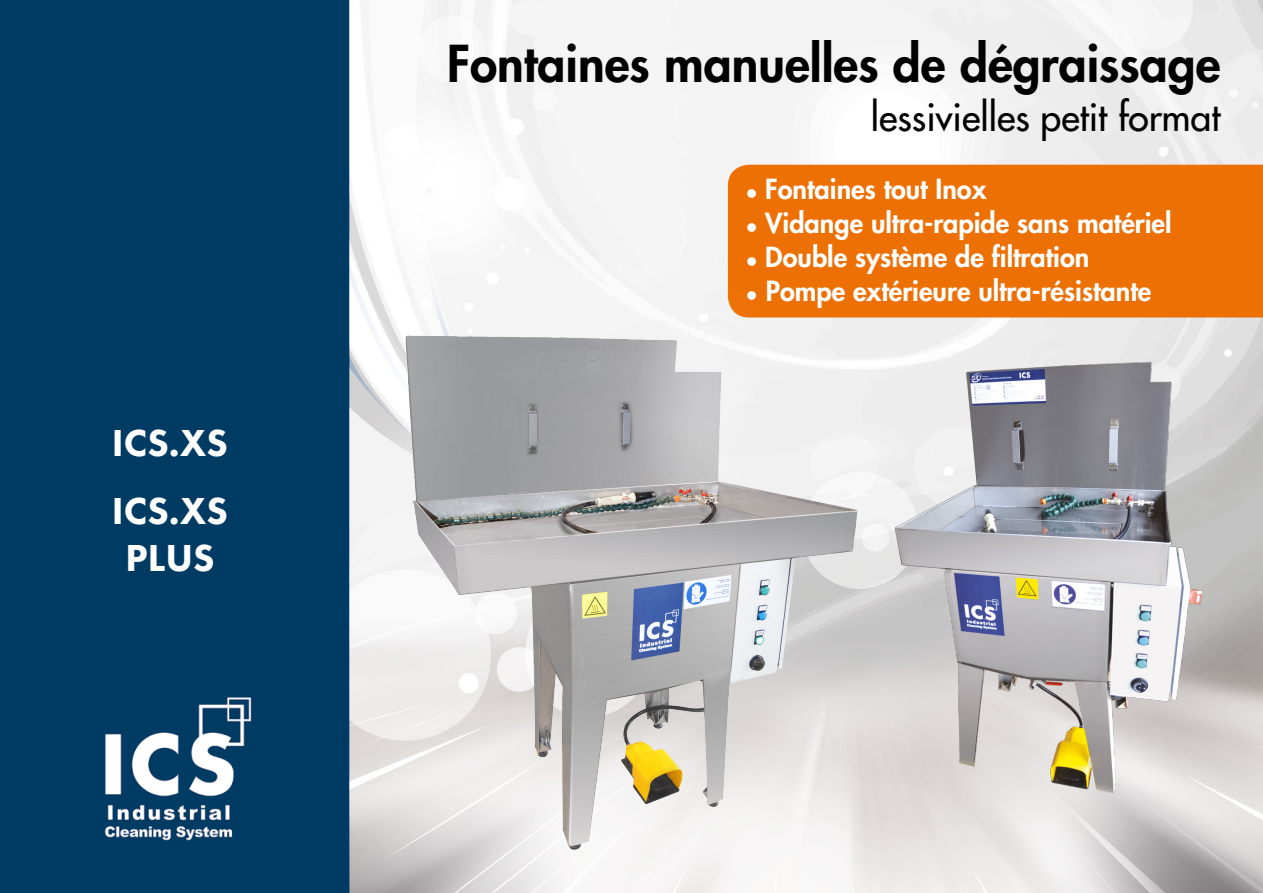
<style>
.page{position:relative;width:1263px;height:893px;background:#fff}
.page>*{position:absolute;margin:0;border:0;box-sizing:border-box;transform-origin:0 0}
.t1{font:800 49.5px "Futura";color:#000}
.t2{font:800 39px/68.1px "Futura PT";color:#fff}
.t3{font:37.5px "Futura";color:#000}
.t4{font:800 27px "Futura";color:#fff}
</style>
<div class="page">
<img style="left:0;top:0;width:1263px;height:893px">
<div style="left:728px;top:165px;width:535px;height:152px;background:#ed7004"></div>
<img style="left:378px;top:271px;width:507px;height:622px">
<img style="left:871px;top:317px;width:366px;height:545px">
<h2 class="t2" style="left:112px;top:408px;width:118px">ICS.XS<br>ICS.XS</h2>
<h2 class="t2" style="left:126px;top:523px;width:90px">PLUS</h2>
<h1 class="t1" style="left:447px;top:31px;width:775px">Fontaines manuelles de dégraissage</h1>
<h3 class="t3" style="left:871px;top:94px;width:351px">lessivielles petit format</h3>
<p class="t4" style="left:746px;top:171px;width:242px">● Fontaines tout Inox</p>
<p class="t4" style="left:746px;top:205px;width:427px">● Vidange ultra-rapide sans matériel</p>
<p class="t4" style="left:746px;top:239px;width:345px">● Double système de filtration</p>
<p class="t4" style="left:746px;top:273px;width:406px">● Pompe extérieure ultra-résistante</p>
</div>
